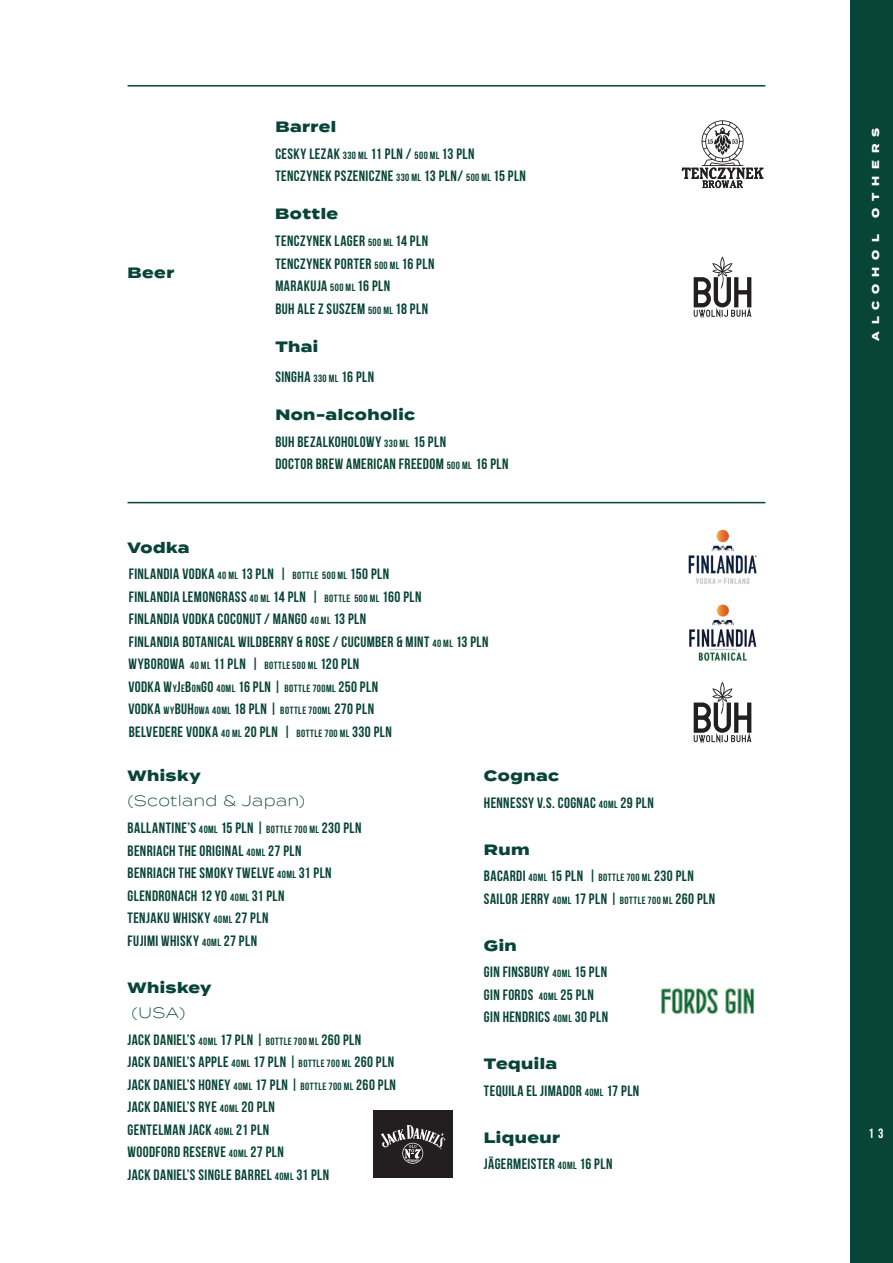
<style>
.page{position:relative;width:893px;height:1263px;background:#fff}
.page>*{position:absolute;margin:0;border:0;box-sizing:border-box;transform-origin:0 0}
.t1{font:700 15px/22.5px "Bebas Neue";letter-spacing:.03em;color:#084437}
.t2{font:800 15px "Termina";letter-spacing:.03em;color:#084437}
.t3{font:300 15px "Termina";letter-spacing:.02em;color:#084437}
.t4{font:13.5px "Bebas Neue";color:#fff}
.t5{font:800 10.05px "Termina";letter-spacing:.7em;color:#fff}
.s1{font-size:10.5px}
</style>
<div class="page">
<div style="left:850px;top:0;width:43px;height:1263px;background:#084437"></div>
<div style="left:373px;top:1110px;width:80px;height:68px;background:#231f20"></div>
<svg style="left:381px;top:1125px;width:65px;height:39px"></svg>
<img style="left:688px;top:529px;width:69px;height:55px">
<img style="left:661px;top:988px;width:93px;height:26px">
<img style="left:689px;top:604px;width:68px;height:57px">
<svg style="left:694px;top:256px;width:57px;height:62px"></svg>
<svg style="left:682px;top:120px;width:81px;height:68px"></svg>
<hr style="left:128px;top:85px;width:637px;height:2px;background:#084437">
<hr style="left:128px;top:502px;width:637px;height:1px;background:#084437">
<svg style="left:694px;top:682px;width:57px;height:61px"></svg>
<p class="t2" style="left:128px;top:262px;width:48px">Beer</p>
<p class="t2" style="left:275px;top:115px;width:62px">Barrel</p>
<p class="t1" style="left:275px;top:142px;width:252px">CESKY LEZAK <span class="s1">330 ML</span> 11 PLN / <span class="s1">500 ML</span> 13 PLN<br>TENCZYNEK PSZENICZNE <span class="s1">330 ML</span> 13 PLN/ <span class="s1">500 ML</span> 15 PLN</p>
<p class="t2" style="left:275px;top:203px;width:64px">Bottle</p>
<p class="t1" style="left:275px;top:230px;width:161px">TENCZYNEK LAGER <span class="s1">500 ML</span> 14 PLN<br>TENCZYNEK PORTER <span class="s1">500 ML</span> 16 PLN<br>MARAKUJA <span class="s1">500 ML</span> 16 PLN<br>BUH ALE Z SUSZEM <span class="s1">500 ML</span> 18 PLN</p>
<p class="t2" style="left:275px;top:335px;width:44px">Thai</p>
<p class="t1" style="left:275px;top:365px;width:100px">SINGHA <span class="s1">330 ML</span> 16 PLN</p>
<p class="t2" style="left:275px;top:403px;width:141px">Non-alcoholic</p>
<p class="t1" style="left:275px;top:430px;width:235px">BUH BEZALKOHOLOWY <span class="s1">330 ML</span> 15 PLN<br>DOCTOR BREW AMERICAN FREEDOM <span class="s1">500 ML</span> 16 PLN</p>
<p class="t2" style="left:127px;top:536px;width:64px">Vodka</p>
<p class="t1" style="left:128px;top:563px;width:362px">FINLANDIA VODKA <span class="s1">40 ML</span> 13 PLN | <span class="s1">BOTTLE 500 ML</span> 150 PLN<br>FINLANDIA LEMONGRASS <span class="s1">40 ML</span> 14 PLN | <span class="s1">BOTTLE 500 ML</span> 160 PLN<br>FINLANDIA VODKA COCONUT / MANGO <span class="s1">40 ML</span> 13 PLN<br>FINLANDIA BOTANICAL WILDBERRY &amp; ROSE / CUCUMBER &amp; MINT <span class="s1">40 ML</span> 13 PLN WYBOROWA <span class="s1">40 ML</span> 11 PLN | <span class="s1">BOTTLE 500 ML</span> 120 PLN<br>VODKA W<span class="s1">Y</span>J<span class="s1">E</span>B<span class="s1">ON</span>GO <span class="s1">40ML</span> 16 PLN | <span class="s1">BOTTLE 700ML</span> 250 PLN<br>VODKA <span class="s1">WY</span>BUH<span class="s1">OWA</span> <span class="s1">40ML</span> 18 PLN | <span class="s1">BOTTLE 700ML</span> 270 PLN<br>BELVEDERE VODKA <span class="s1">40 ML</span> 20 PLN | <span class="s1">BOTTLE 700 ML</span> 330 PLN</p>
<p class="t2" style="left:128px;top:764px;width:75px">Whisky</p>
<p class="t3" style="left:128px;top:790px;width:179px">(Scotland &amp; Japan)</p>
<p class="t1" style="left:128px;top:817px;width:236px">BALLANTINE’S <span class="s1">40ML</span> 15 PLN | <span class="s1">BOTTLE 700 ML</span> 230 PLN<br>BENRIACH THE ORIGINAL <span class="s1">40ML</span> 27 PLN<br>BENRIACH THE SMOKY TWELVE <span class="s1">40ML</span> 31 PLN<br>GLENDRONACH 12 YO <span class="s1">40ML</span> 31 PLN<br>TENJAKU WHISKY <span class="s1">40ML</span> 27 PLN<br>FUJIMI WHISKY <span class="s1">40ML</span> 27 PLN</p>
<p class="t2" style="left:128px;top:976px;width:86px">Whiskey</p>
<p class="t3" style="left:132px;top:1002px;width:55px">(USA)</p>
<p class="t1" style="left:128px;top:1028px;width:270px">JACK DANIEL’S <span class="s1">40ML</span> 17 PLN | <span class="s1">BOTTLE 700 ML</span> 260 PLN<br>JACK DANIEL’S APPLE <span class="s1">40ML</span> 17 PLN | <span class="s1">BOTTLE 700 ML</span> 260 PLN JACK DANIEL’S HONEY <span class="s1">40ML</span> 17 PLN | <span class="s1">BOTTLE 700 ML</span> 260 PLN JACK DANIEL’S RYE <span class="s1">40ML</span> 20 PLN<br>GENTELMAN JACK <span class="s1">40ML</span> 21 PLN<br>WOODFORD RESERVE <span class="s1">40ML</span> 27 PLN<br>JACK DANIEL’S SINGLE BARREL <span class="s1">40ML</span> 31 PLN</p>
<p class="t2" style="left:484px;top:764px;width:77px">Cognac</p>
<p class="t1" style="left:484px;top:791px;width:171px">HENNESSY V.S. COGNAC <span class="s1">40ML</span> 29 PLN</p>
<p class="t2" style="left:484px;top:838px;width:47px">Rum</p>
<p class="t1" style="left:484px;top:865px;width:233px">BACARDI <span class="s1">40ML</span> 15 PLN | <span class="s1">BOTTLE 700 ML</span> 230 PLN<br>SAILOR JERRY <span class="s1">40ML</span> 17 PLN | <span class="s1">BOTTLE 700 ML</span> 260 PLN</p>
<p class="t2" style="left:484px;top:934px;width:34px">Gin</p>
<p class="t1" style="left:484px;top:961px;width:126px">GIN FINSBURY <span class="s1">40ML</span> 15 PLN<br>GIN FORDS <span class="s1">40ML</span> 25 PLN<br>GIN HENDRICS <span class="s1">40ML</span> 30 PLN</p>
<p class="t2" style="left:484px;top:1052px;width:75px">Tequila</p>
<p class="t1" style="left:484px;top:1079px;width:157px">TEQUILA EL JIMADOR <span class="s1">40ML</span> 17 PLN</p>
<p class="t2" style="left:484px;top:1126px;width:78px">Liqueur</p>
<p class="t1" style="left:484px;top:1153px;width:130px">JÄGERMEISTER <span class="s1">40ML</span> 16 PLN</p>
<p class="t5" style="left:868px;top:218px;width:92px;rotate:-90deg">OTHERS</p>
<p class="t5" style="left:868px;top:341px;width:108px;rotate:-90deg">ALCOHOL</p>
<p class="t4" style="left:868px;top:1125px;width:16px">1 3</p>
</div>
